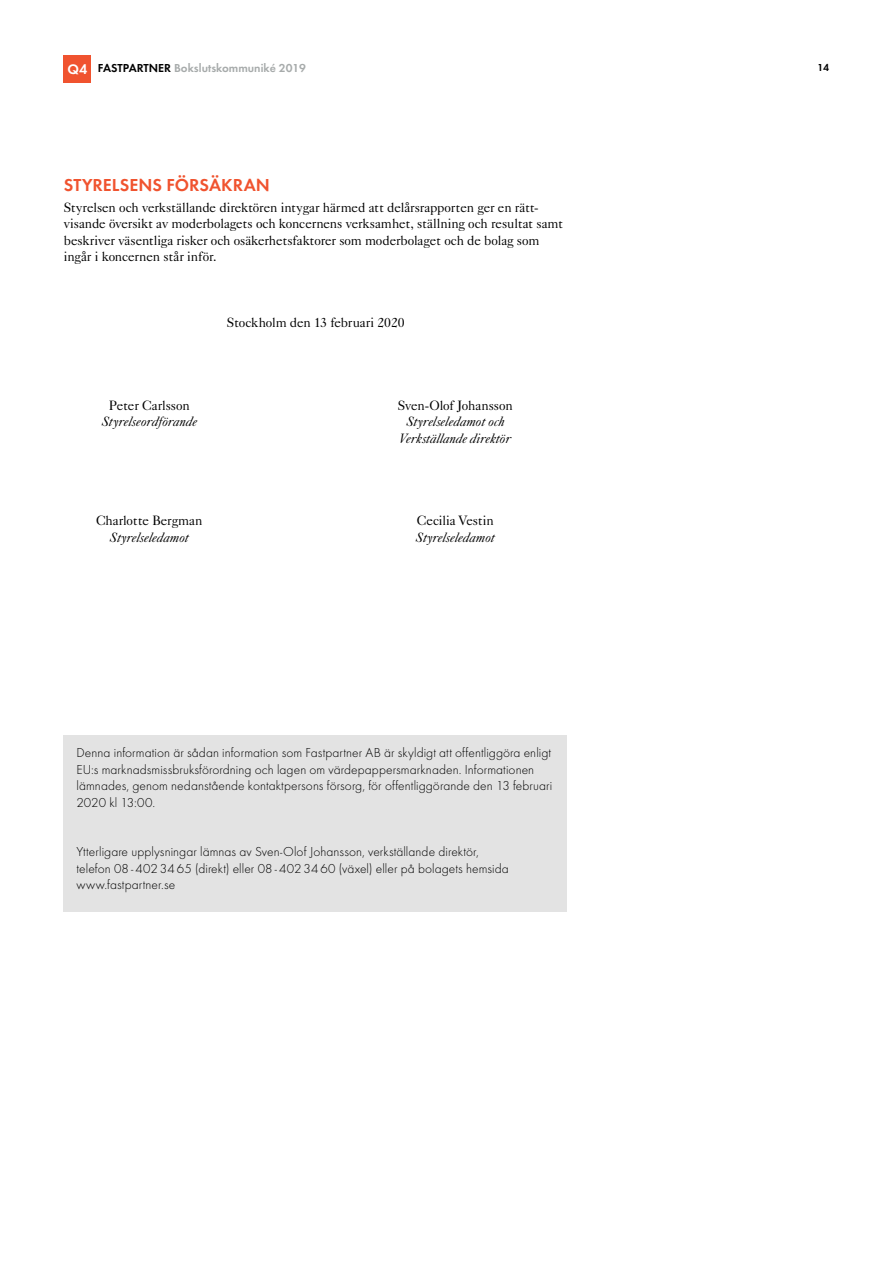
<style>
.page{position:relative;width:893px;height:1263px;background:#fff}
.page>*{position:absolute;margin:0;border:0;box-sizing:border-box;transform-origin:0 0}
.t1{font:600 18px "Futura EFTU";color:#f0532f}
.t2{font:300 13.5px/16.5px "Futura EFTU";letter-spacing:.005em;color:#000}
.t3{font:13.5px/16.5px "Caslon 540 BT";letter-spacing:-.005em;color:#000}
.t4{font:italic 13.5px/16.5px "Caslon 540 BT";letter-spacing:.01em;color:#000;text-align:center}
.t5{font:600 12px "Futura EFTU";color:#a7abab}
.t6{font:600 10.5px "Futura EFTU";color:#000}
.s1{font-size:14.4px;color:#fff}
.s2{color:#000}
</style>
<div class="page">
<div style="left:64px;top:55px;width:27px;height:27px;background:#f0532f"></div>
<div style="left:64px;top:735px;width:503px;height:176px;background:#e3e3e3"></div>
<p class="t5" style="left:68px;top:61px;width:240px"><span class="s1">Q4</span> <span class="s2">FASTPARTNER</span> Bokslutskommuniké 2019</p>
<p class="t6" style="left:817px;top:61px;width:13px">14</p>
<h1 class="t1" style="left:64px;top:174px;width:207px">STYRELSENS FÖRSÄKRAN</h1>
<p class="t3" style="left:64px;top:199px;width:501px">Styrelsen och verkställande direktören intygar härmed att delårsrapporten ger en rätt&shy;visande översikt av moderbolagets och koncernens verksamhet, ställning och resultat samt beskriver väsentliga risker och osäkerhetsfaktorer som moderbolaget och de bolag som ingår i koncernen står inför.</p>
<p class="t3" style="left:227px;top:314px;width:179px">Stockholm den 13 februari 2020</p>
<p class="t3" style="left:109px;top:397px;width:82px">Peter Carlsson</p>
<p class="t3" style="left:398px;top:397px;width:116px">Sven-Olof Johansson</p>
<p class="t4" style="left:101px;top:413px;width:97px">Styrelseordförande</p>
<p class="t4" style="left:399px;top:413px;width:113px">Styrelseledamot och<br>Verkställande direktör</p>
<p class="t3" style="left:96px;top:512px;width:108px">Charlotte Bergman</p>
<p class="t3" style="left:417px;top:512px;width:79px">Cecilia Vestin</p>
<p class="t4" style="left:110px;top:529px;width:81px">Styrelseledamot</p>
<p class="t4" style="left:415px;top:529px;width:81px">Styrelseledamot</p>
<p class="t2" style="left:77px;top:745px;width:477px">Denna information är sådan information som Fastpartner AB är skyldigt att offentliggöra enligt EU:s marknadsmissbruksförordning och lagen om värdepappersmarknaden. Informationen lämnades, genom nedanstående kontaktpersons försorg, för offentliggörande den 13 februari 2020 kl 13:00.</p>
<p class="t2" style="left:77px;top:844px;width:434px">Ytterligare upplysningar lämnas av Sven-Olof Johansson, verkställande direktör, telefon 08 - 402 34 65 (direkt) eller 08 - 402 34 60 (växel) eller på bolagets hemsida www.fastpartner.se</p>
</div>
